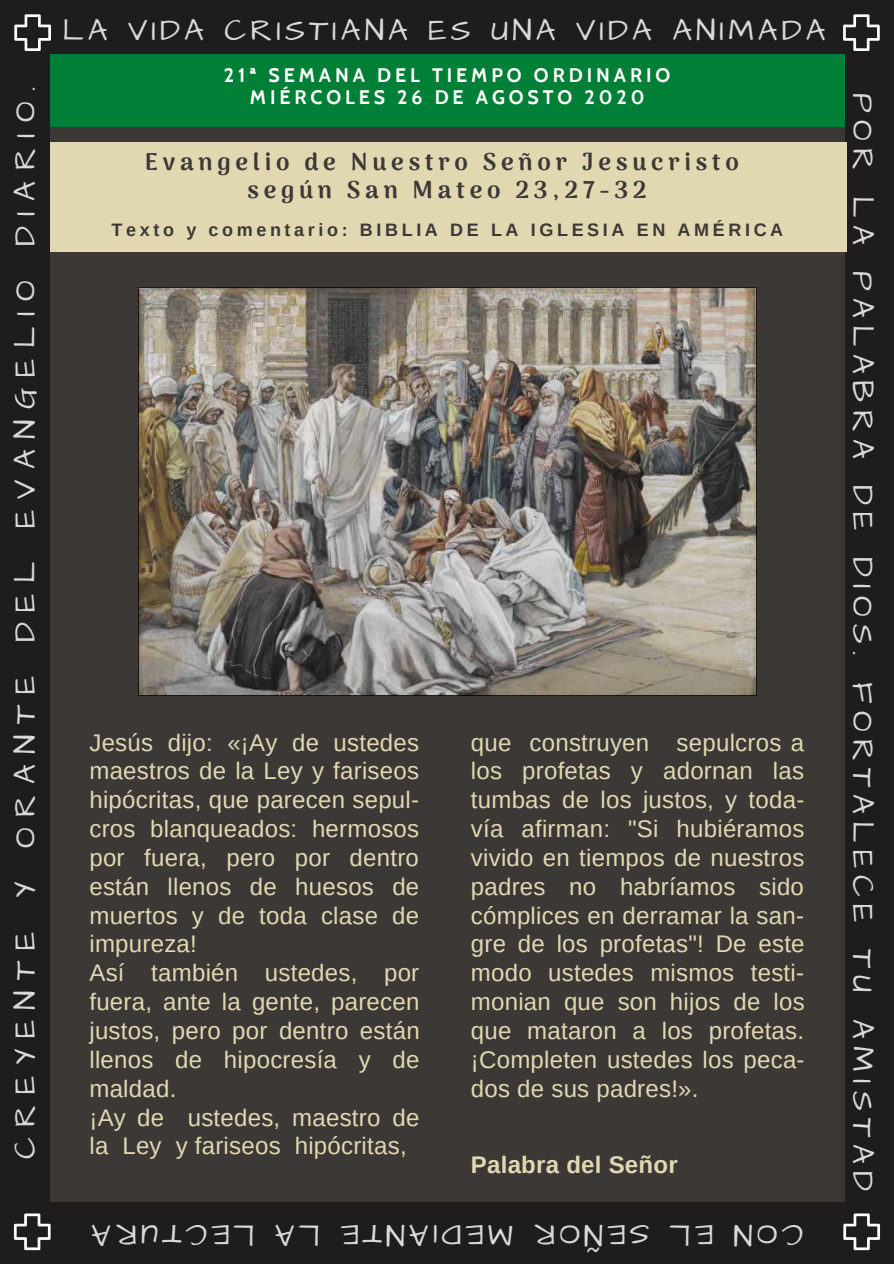
<style>
.page{position:relative;width:894px;height:1264px;background:#fff}
.page>*{position:absolute;margin:0;border:0;box-sizing:border-box;transform-origin:0 0}
.t1{font:30.9px "Architects Daughter";letter-spacing:.23em;color:#d9d9d9}
.t2{font:30.9px "Architects Daughter";letter-spacing:.345em;color:#d9d9d9}
.t3{font:30.9px "Architects Daughter";letter-spacing:.13em;color:#d9d9d9}
.t4{font:30.9px "Architects Daughter";letter-spacing:.125em;color:#d9d9d9}
.t5{font:900 24.15px/28px "Arima Madurai";letter-spacing:.2em;color:#3c3836;text-align:center}
.t6{font:24px/28.8px "Arimo";letter-spacing:.01em;color:#e1d8b2}
.t7{font:700 24px "Arimo";letter-spacing:.01em;color:#e1d8b2}
.t8{font:700 19.5px/22px "Cabin";letter-spacing:.2em;color:#fff;text-align:center}
.t9{font:700 18px "Arimo";letter-spacing:.2em;color:#3c3836}
</style>
<div class="page">
<div style="left:0;top:0;width:893px;height:1263px;background:#1e1c1c"></div>
<div style="left:51px;top:60px;width:794px;height:1141px;background:#3c3836"></div>
<div style="left:51px;top:54px;width:793px;height:73px;background:#008037"></div>
<svg style="left:843px;top:14px;width:36px;height:37px"></svg>
<svg style="left:843px;top:1213px;width:36px;height:37px"></svg>
<svg style="left:14px;top:1213px;width:37px;height:37px"></svg>
<svg style="left:14px;top:14px;width:37px;height:37px"></svg>
<div style="left:51px;top:142px;width:795px;height:110px;background:#e1d8b2"></div>
<img style="left:138px;top:287px;width:618px;height:408px">
<p class="t2" style="left:4px;top:1159px;width:1074px;rotate:-90deg">CREYENTE Y ORANTE DEL EVANGELIO DIARIO.</p>
<p class="t3" style="left:62px;top:10px;width:764px">LA VIDA CRISTIANA ES UNA VIDA ANIMADA</p>
<p class="t8" style="left:224px;top:64px;width:448px">21ª SEMANA DEL TIEMPO ORDINARIO<br>MIÉRCOLES 26 DE AGOSTO 2020</p>
<p class="t5" style="left:145px;top:147px;width:595px">Evangelio de Nuestro Señor Jesucristo según San Mateo 23,27-32</p>
<p class="t9" style="left:112px;top:220px;width:673px">Texto y comentario: BIBLIA DE LA IGLESIA EN AMÉRICA</p>
<p class="t6" style="left:89px;top:727px;width:331px">Jesús dijo: «¡Ay de ustedes maestros de la Ley y fariseos hipócritas, que parecen sepul&shy;cros blanqueados: hermosos por fuera, pero por dentro están llenos de huesos de muertos y de toda clase de impureza!<br>Así también ustedes, por fuera, ante la gente, parecen justos, pero por dentro están llenos de hipocresía y de maldad.<br>¡Ay de ustedes, maestro de la Ley y fariseos hipócritas,</p>
<p class="t6" style="left:471px;top:727px;width:335px;text-align:justify">que construyen sepulcros a los profetas y adornan las tumbas de los justos, y toda&shy;vía afirman: "Si hubiéramos vivido en tiempos de nuestros padres no habríamos sido cómplices en derramar la san&shy;gre de los profetas"! De este modo ustedes mismos testi&shy;monian que son hijos de los que mataron a los profetas. ¡Completen ustedes los peca&shy;dos de sus padres!».</p>
<p class="t7" style="left:471px;top:1150px;width:208px">Palabra del Señor</p>
<p class="t4" style="left:255px;top:1255px;width:165px;rotate:-180deg">LECTURA</p>
<p class="t1" style="left:320px;top:1255px;width:47px;rotate:-180deg">LA</p>
<p class="t1" style="left:513px;top:1255px;width:174px;rotate:-180deg">MED AI NTE</p>
<p class="t1" style="left:649px;top:1255px;width:117px;rotate:-180deg">SEÑOR</p>
<p class="t1" style="left:713px;top:1255px;width:45px;rotate:-180deg">EL</p>
<p class="t1" style="left:802px;top:1255px;width:71px;rotate:-180deg">CON</p>
<p class="t1" style="left:883px;top:93px;width:1099px;rotate:90deg">POR LA PALABRA DE DIOS. FORTALECE TU AMISTAD</p>
</div>
